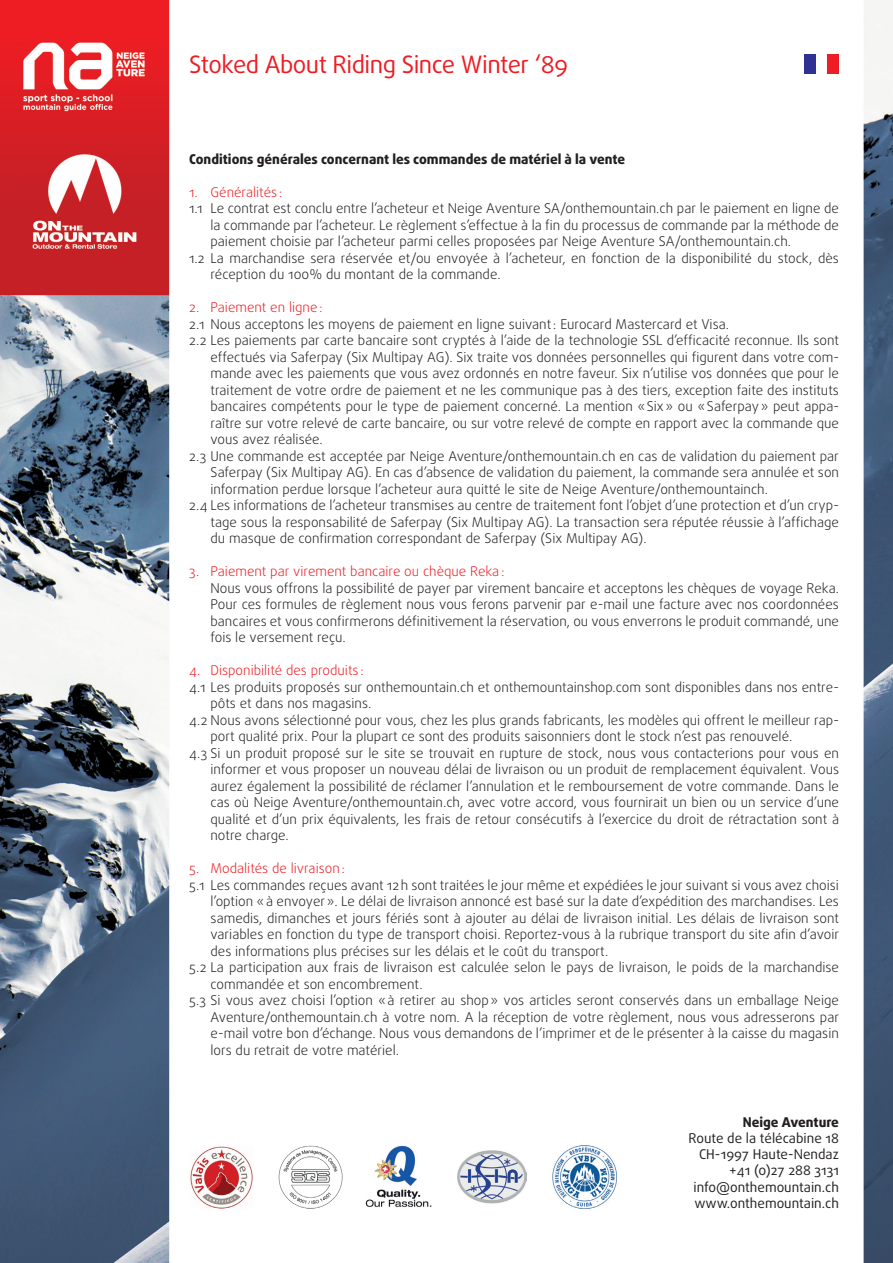
<style>
.page{position:relative;width:893px;height:1263px;background:#fff}
.page>*{position:absolute;margin:0;border:0;box-sizing:border-box;transform-origin:0 0}
.t1{font:24px "Daxline Pro";letter-spacing:-.02em;color:#ee1d23}
.t2{font:300 13.5px/16.5px "Daxline Pro";color:#231f20;text-align:justify}
.t3{font:300 13.5px "Daxline Pro";color:#ee1d23}
.t4{font:13.5px/16.2px "Daxline Pro";color:#231f20;text-align:right}
.t5{font:800 13.5px "Daxline Pro";color:#231f20}
</style>
<div class="page">
<img style="left:0;top:0;width:893px;height:1263px">
<svg style="left:815px;top:54px;width:13px;height:19px"></svg>
<div style="left:804px;top:54px;width:11px;height:19px;background:#2e3092"></div>
<div style="left:828px;top:54px;width:11px;height:19px;background:#ee1d23"></div>
<img style="left:458px;top:1151px;width:68px;height:52px">
<img style="left:549px;top:1145px;width:72px;height:64px">
<img style="left:363px;top:1145px;width:71px;height:64px">
<img style="left:275px;top:1145px;width:72px;height:64px">
<img style="left:189px;top:1145px;width:65px;height:64px">
<h1 class="t1" style="left:189px;top:48px;width:380px">Stoked About Riding Since Winter ‘89</h1>
<p class="t5" style="left:189px;top:150px;width:438px">Conditions générales concernant les commandes de matériel à la vente</p>
<p class="t3" style="left:189px;top:183px;width:95px">1. Généralités :</p>
<p class="t2" style="left:189px;top:200px;width:651px">1.1 Le contrat est conclu entre l’acheteur et Neige Aventure SA/onthemountain.ch par le paiement en ligne de</p>
<p class="t2" style="left:210px;top:217px;width:630px">la commande par l’acheteur. Le règlement s’effectue à la fin du processus de commande par la méthode de</p>
<p class="t2" style="left:210px;top:233px;width:582px">paiement choisie par l’acheteur parmi celles proposées par Neige Aventure SA/onthemountain.ch.</p>
<p class="t2" style="left:189px;top:250px;width:651px">1.2 La marchandise sera réservée et/ou envoyée à l’acheteur, en fonction de la disponibilité du stock, dès</p>
<p class="t2" style="left:210px;top:266px;width:292px">réception du 100% du montant de la commande.</p>
<p class="t3" style="left:189px;top:298px;width:135px">2. Paiement en ligne:</p>
<p class="t2" style="left:189px;top:316px;width:541px">2.1 Nous acceptons les moyens de paiement en ligne suivant: Eurocard Mastercard et Visa.</p>
<p class="t2" style="left:189px;top:332px;width:651px">2.2 Les paiements par carte bancaire sont cryptés à l’aide de la technologie SSL d’efficacité reconnue. Ils sont</p>
<p class="t2" style="left:210px;top:349px;width:630px">effectués via Saferpay (Six Multipay AG). Six traite vos données personnelles qui figurent dans votre com-</p>
<p class="t2" style="left:210px;top:365px;width:630px">mande avec les paiements que vous avez ordonnés en notre faveur. Six n’utilise vos données que pour le</p>
<p class="t2" style="left:210px;top:382px;width:630px">traitement de votre ordre de paiement et ne les communique pas à des tiers, exception faite des instituts</p>
<p class="t2" style="left:210px;top:398px;width:630px">bancaires compétents pour le type de paiement concerné. La mention «Six» ou «Saferpay» peut appa-</p>
<p class="t2" style="left:210px;top:415px;width:630px">raître sur votre relevé de carte bancaire, ou sur votre relevé de compte en rapport avec la commande que</p>
<p class="t2" style="left:210px;top:431px;width:114px">vous avez réalisée.</p>
<p class="t2" style="left:189px;top:448px;width:651px">2.3 Une commande est acceptée par Neige Aventure/onthemountain.ch en cas de validation du paiement par</p>
<p class="t2" style="left:210px;top:464px;width:630px">Saferpay (Six Multipay AG). En cas d’absence de validation du paiement, la commande sera annulée et son</p>
<p class="t2" style="left:210px;top:481px;width:559px">information perdue lorsque l’acheteur aura quitté le site de Neige Aventure/onthemountainch.</p>
<p class="t2" style="left:189px;top:497px;width:651px">2.4 Les informations de l’acheteur transmises au centre de traitement font l’objet d’une protection et d’un cryp-</p>
<p class="t2" style="left:210px;top:514px;width:630px">tage sous la responsabilité de Saferpay (Six Multipay AG). La transaction sera réputée réussie à l’affichage</p>
<p class="t2" style="left:210px;top:530px;width:438px">du masque de confirmation correspondant de Saferpay (Six Multipay AG).</p>
<p class="t3" style="left:189px;top:562px;width:317px">3. Paiement par virement bancaire ou chèque Reka:</p>
<p class="t2" style="left:210px;top:580px;width:630px">Nous vous offrons la possibilité de payer par virement bancaire et acceptons les chèques de voyage Reka.<br>Pour ces formules de règlement nous vous ferons parvenir par e-mail une facture avec nos coordonnées bancaires et vous confirmerons définitivement la réservation, ou vous enverrons le produit commandé, une fois le versement reçu.</p>
<p class="t3" style="left:189px;top:661px;width:176px">4. Disponibilité des produits :</p>
<p class="t2" style="left:189px;top:678px;width:651px">4.1 Les produits proposés sur onthemountain.ch et onthemountainshop.com sont disponibles dans nos entre-</p>
<p class="t2" style="left:210px;top:695px;width:162px">pôts et dans nos magasins.</p>
<p class="t2" style="left:189px;top:711px;width:651px">4.2 Nous avons sélectionné pour vous, chez les plus grands fabricants, les modèles qui offrent le meilleur rap-</p>
<p class="t2" style="left:210px;top:728px;width:583px">port qualité prix. Pour la plupart ce sont des produits saisonniers dont le stock n’est pas renouvelé.</p>
<p class="t2" style="left:189px;top:744px;width:651px">4.3 Si un produit proposé sur le site se trouvait en rupture de stock, nous vous contacterions pour vous en</p>
<p class="t2" style="left:210px;top:761px;width:630px">informer et vous proposer un nouveau délai de livraison ou un produit de remplacement équivalent. Vous</p>
<p class="t2" style="left:210px;top:777px;width:630px">aurez également la possibilité de réclamer l’annulation et le remboursement de votre commande. Dans le</p>
<p class="t2" style="left:210px;top:794px;width:630px">cas où Neige Aventure/onthemountain.ch, avec votre accord, vous fournirait un bien ou un service d’une</p>
<p class="t2" style="left:210px;top:810px;width:630px">qualité et d’un prix équivalents, les frais de retour consécutifs à l’exercice du droit de rétractation sont à</p>
<p class="t2" style="left:210px;top:827px;width:80px">notre charge.</p>
<p class="t3" style="left:189px;top:859px;width:157px">5. Modalités de livraison:</p>
<p class="t2" style="left:189px;top:876px;width:651px">5.1 Les commandes reçues avant 12h sont traitées le jour même et expédiées le jour suivant si vous avez choisi</p>
<p class="t2" style="left:210px;top:893px;width:630px">l’option «à envoyer». Le délai de livraison annoncé est basé sur la date d’expédition des marchandises. Les</p>
<p class="t2" style="left:210px;top:909px;width:630px">samedis, dimanches et jours fériés sont à ajouter au délai de livraison initial. Les délais de livraison sont</p>
<p class="t2" style="left:210px;top:926px;width:630px">variables en fonction du type de transport choisi. Reportez-vous à la rubrique transport du site afin d’avoir</p>
<p class="t2" style="left:210px;top:942px;width:400px">des informations plus précises sur les délais et le coût du transport.</p>
<p class="t2" style="left:189px;top:959px;width:651px">5.2 La participation aux frais de livraison est calculée selon le pays de livraison, le poids de la marchandise</p>
<p class="t2" style="left:210px;top:975px;width:214px">commandée et son encombrement.</p>
<p class="t2" style="left:189px;top:992px;width:651px">5.3 Si vous avez choisi l’option «à retirer au shop» vos articles seront conservés dans un emballage Neige</p>
<p class="t2" style="left:210px;top:1008px;width:630px">Aventure/onthemountain.ch à votre nom. A la réception de votre règlement, nous vous adresserons par</p>
<p class="t2" style="left:210px;top:1025px;width:630px">e-mail votre bon d’échange. Nous vous demandons de l’imprimer et de le présenter à la caisse du magasin</p>
<p class="t2" style="left:210px;top:1041px;width:190px">lors du retrait de votre matériel.</p>
<p class="t5" style="left:743px;top:1113px;width:98px">Neige Aventure</p>
<p class="t4" style="left:689px;top:1130px;width:152px">Route de la télécabine 18<br>CH-1997 Haute-Nendaz +41 (0)27 288 3131 info@onthemountain.ch www.onthemountain.ch</p>
</div>
